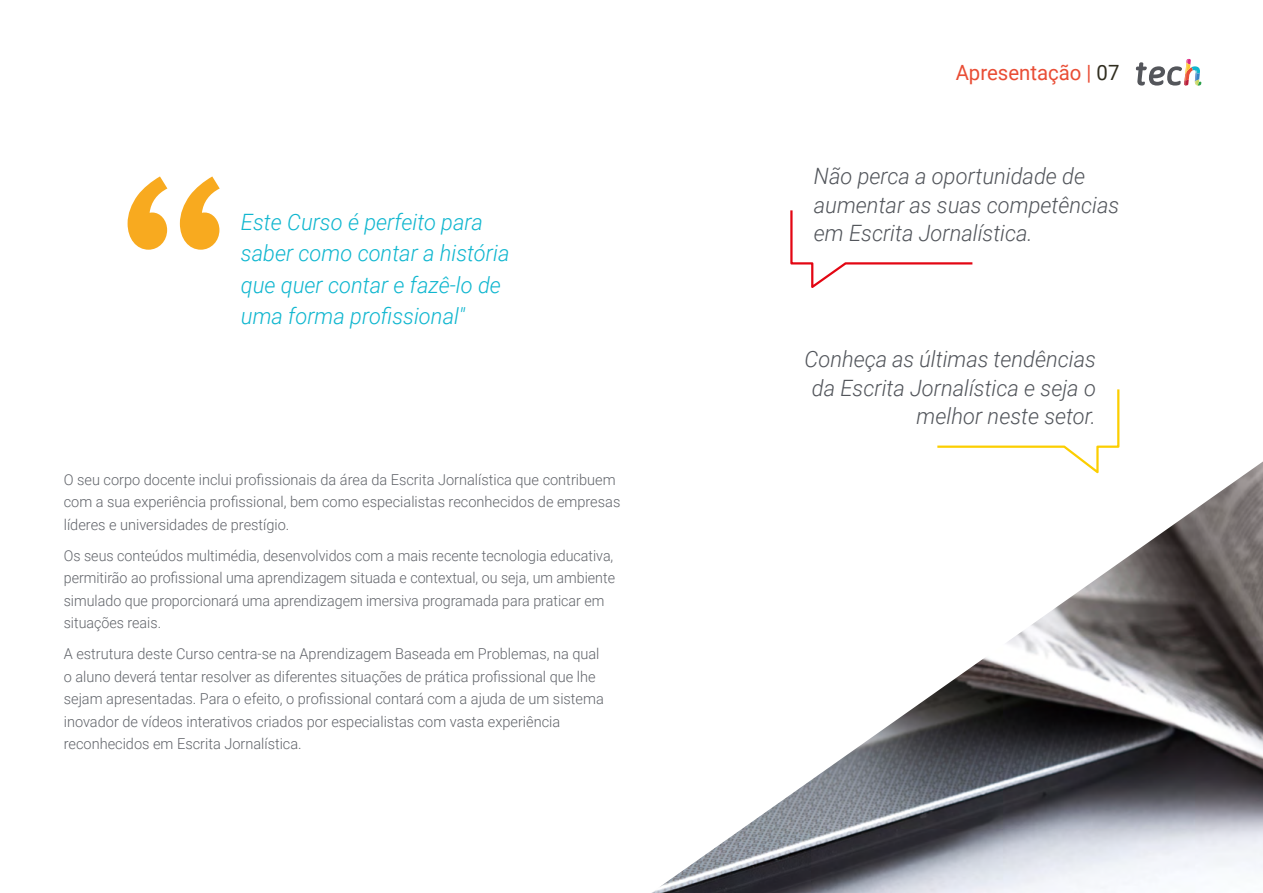
<style>
.page{position:relative;width:1263px;height:893px;background:#fff}
.page>*{position:absolute;margin:0;border:0;box-sizing:border-box;transform-origin:0 0}
.t1{font:italic 300 22.5px/28.5px "Roboto";color:#52555b;text-align:right}
.t2{font:italic 300 22.5px/31.5px "Roboto";color:#0fb6cf}
.t3{font:21px "Roboto";color:#e94d35}
.t4{font:300 15px/22.5px "Roboto";color:#61646a}
.t5{font:300 15px/22.5px "Roboto";color:#61646a;scale:.95 1}
.s1{color:#312e20}
</style>
<div class="page">
<svg style="left:128px;top:176px;width:92px;height:74px"></svg>
<img style="left:652px;top:461px;width:611px;height:432px">
<svg style="left:935px;top:389px;width:185px;height:88px"></svg>
<svg style="left:790px;top:210px;width:183px;height:78px"></svg>
<svg style="left:1136px;top:59px;width:65px;height:27px"></svg>
<h1 class="t2" style="left:241px;top:205px;width:270px">Este Curso é perfeito para saber como contar a história que quer contar e fazê-lo de uma forma profissional"</h1>
<p class="t4" style="left:64px;top:467px;width:558px">O seu corpo docente inclui profissionais da área da Escrita Jornalística que contribuem com a sua experiência profissional, bem como especialistas reconhecidos de empresas líderes e universidades de prestígio.</p>
<p class="t5" style="left:64px;top:543px;width:582px">Os seus conteúdos multimédia, desenvolvidos com a mais recente tecnologia educativa, permitirão ao profissional uma aprendizagem situada e contextual, ou seja, um ambiente simulado que proporcionará uma aprendizagem imersiva programada para praticar em situações reais.</p>
<p class="t4" style="left:64px;top:642px;width:542px">A estrutura deste Curso centra-se na Aprendizagem Baseada em Problemas, na qual o aluno deverá tentar resolver as diferentes situações de prática profissional que lhe sejam apresentadas. Para o efeito, o profissional contará com a ajuda de um sistema inovador de vídeos interativos criados por especialistas com vasta experiência reconhecidos em Escrita Jornalística.</p>
<h2 class="t3" style="left:956px;top:57px;width:165px">Apresentação | <span class="s1">07</span></h2>
<h1 class="t1" style="left:814px;top:161px;width:307px;text-align:left">Não perca a oportunidade de aumentar as suas competências em Escrita Jornalística.</h1>
<h1 class="t1" style="left:804px;top:344px;width:293px">Conheça as últimas tendências da Escrita Jornalística e seja o melhor neste setor.</h1>
</div>
